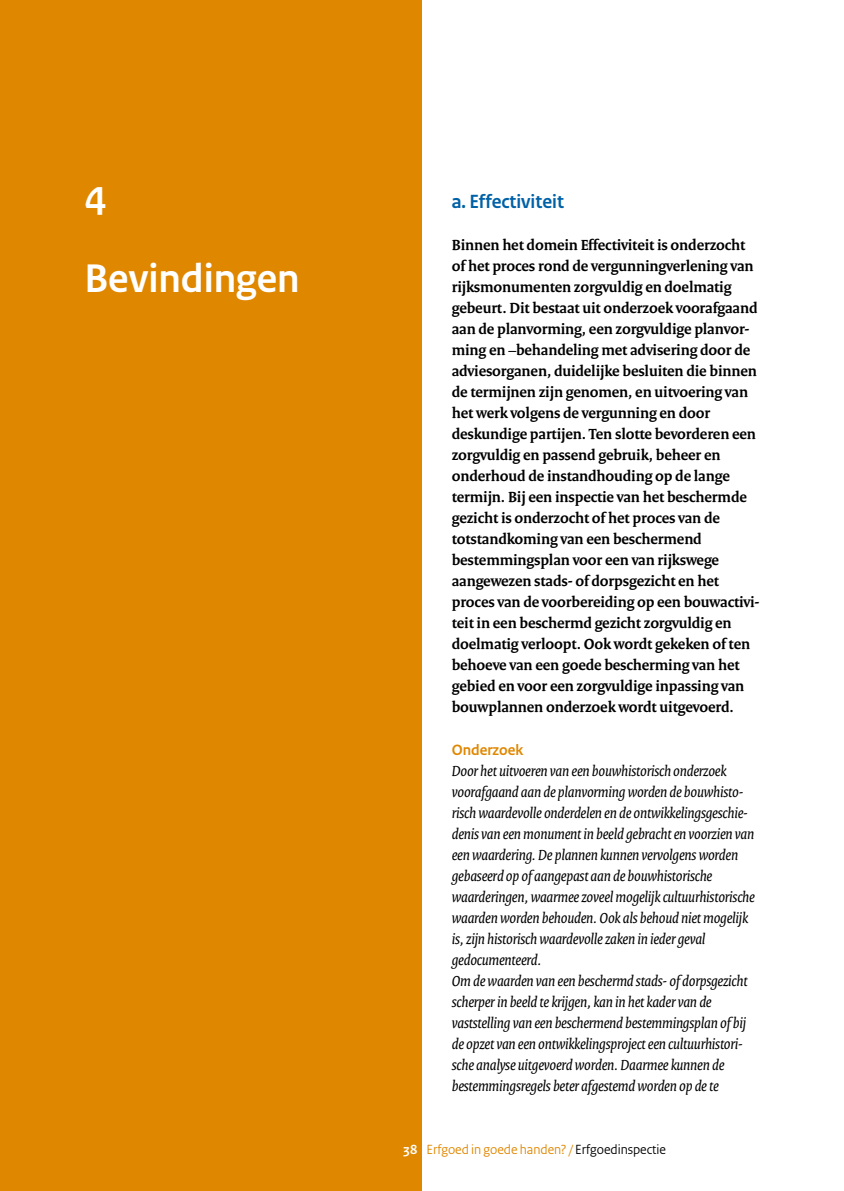
<style>
.page{position:relative;width:844px;height:1191px;background:#fff}
.page>*{position:absolute;margin:0;border:0;box-sizing:border-box;transform-origin:0 0}
.t1{font:700 42px/84px "Rijksoverheid Sans";color:#fff}
.t2{font:700 20.12px "Rijksoverheid Sans";color:#0061a7}
.t3{font:700 15.75px/21px "Rijksoverheid Serif";letter-spacing:-.01em;color:#000}
.t4{font:italic 15.75px/21px "Rijksoverheid Serif";letter-spacing:-.01em;color:#000}
.t5{font:14px "Rijksoverheid Sans";color:#e08700}
.s1{font-family:"Rijksoverheid Sans";font-weight:700;font-style:normal;color:#e08700}
.s2{font-weight:700;color:#fff}
.s3{color:#000}
</style>
<div class="page">
<div style="left:0;top:0;width:422px;height:1191px;background:#e08700"></div>
<p class="t1" style="left:84px;top:153px;width:217px">4<br>Bevindingen</p>
<p class="t2" style="left:451px;top:190px;width:114px">a. Effectiviteit</p>
<p class="t3" style="left:451px;top:235px;width:309px">Binnen het domein Effectiviteit is onderzocht of het proces rond de vergunningverlening van rijksmonumenten zorgvuldig en doelmatig gebeurt. Dit bestaat uit onderzoek voorafgaand aan de planvorming, een zorgvuldige planvor&shy;ming en –behandeling met advisering door de adviesorganen, duidelijke besluiten die binnen de termijnen zijn genomen, en uitvoering van het werk volgens de vergunning en door deskundige partijen. Ten slotte bevorderen een zorgvuldig en passend gebruik, beheer en onderhoud de instandhouding op de lange termijn. Bij een inspectie van het beschermde gezicht is onderzocht of het proces van de totstandkoming van een beschermend bestemmingsplan voor een van rijkswege aangewezen stads- of dorpsgezicht en het proces van de voorbereiding op een bouwactivi&shy;teit in een beschermd gezicht zorgvuldig en doelmatig verloopt. Ook wordt gekeken of ten behoeve van een goede bescherming van het gebied en voor een zorgvuldige inpassing van bouwplannen onderzoek wordt uitgevoerd.</p>
<p class="t4" style="left:451px;top:739px;width:304px"><span class="s1">Onderzoek<br></span>Door het uitvoeren van een bouwhistorisch onderzoek voorafgaand aan de planvorming worden de bouwhisto&shy;risch waardevolle onderdelen en de ontwikkelingsgeschie&shy;denis van een monument in beeld gebracht en voorzien van eenwaardering.De plannen kunnen vervolgensworden gebaseerd op of aangepast aan de bouwhistorische waarderingen,waarmeezoveelmogelijkcultuurhistorische waardenworden behouden. Ook als behoud nietmogelijk is,zijn historischwaardevollezaken in ieder geval gedocumenteerd.<br>Om de waarden van een beschermd stads- of dorpsgezicht scherperin beeld tekrijgen,kan in hetkadervan de vaststelling van een beschermend bestemmingsplan of bij de opzetvan een ontwikkelingsprojecteen cultuurhistori&shy;sche analyse uitgevoerdworden.Daarmeekunnen de bestemmingsregels beter afgestemd worden op de te</p>
<p class="t5" style="left:403px;top:1141px;width:264px"><span class="s2">38</span> Erfgoed in goede handen? / <span class="s3">Erfgoedinspectie</span></p>
</div>
